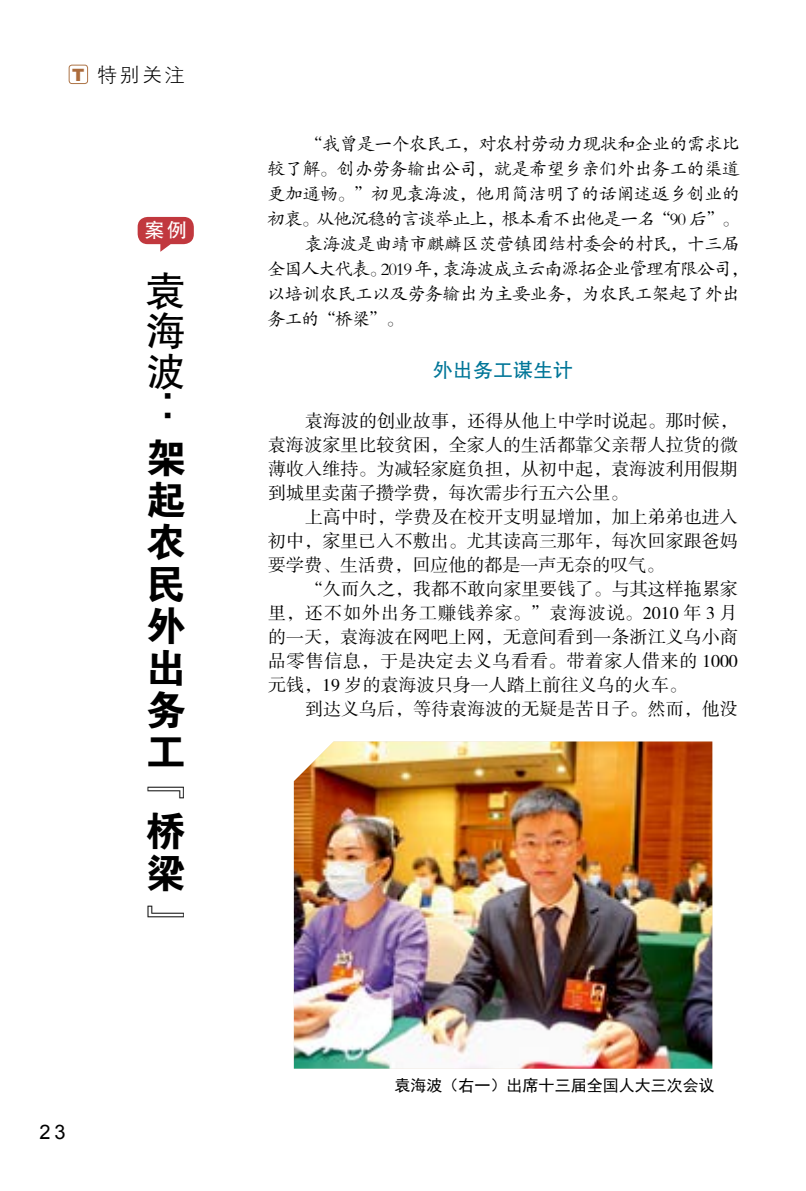
<style>
.page{position:relative;width:806px;height:1191px;background:#fff}
.page>*{position:absolute;margin:0;border:0;box-sizing:border-box;transform-origin:0 0}
.t1{font:40px/42px "FZDHTJW GB1 0";color:#000;text-align:justify}
.t2{font:40px/40.4px "FZHTK GBK1 0";color:#000;text-align:justify}
.t3{font:20px "FZHTJW GB1 0";color:#007698}
.t4{font:20px "FZXH1 JW GB1 0";color:#000}
.t5{font:20px "Arial";color:#000}
.t6{font:20px "FZHTK GBK1 0";color:#fff}
.t7{font:18px/24px "FZSSK GBK1 0";color:#000;text-align:justify}
.t8{font:18px "FZKTJW GB1 0";letter-spacing:-.035em;color:#000}
.t9{font:18px "FZKTJW GB1 0";letter-spacing:-.06em;color:#000}
.t10{font:16px "Sim Hei";color:#000}
.s1{font-family:"Arial";font-weight:900;font-size:17px;color:#ac6c3d}
</style>
<div class="page">
<div style="left:69px;top:65px;width:19px;height:19px;border:1px solid #ad7447;border-radius:3px"></div>
<img style="left:294px;top:741px;width:417px;height:327px">
<svg style="left:137px;top:217px;width:57px;height:35px"></svg>
<p class="t4" style="left:72px;top:64px;width:114px"><span class="s1">T</span> 特别关注</p>
<p class="t6" style="left:144px;top:219px;width:44px">案例</p>
<h1 class="t2" style="left:146px;top:271px;width:39px">袁海波</h1>
<h1 class="t1" style="left:134px;top:390px;width:53px;line-height:46px;text-align:center">：架</h1>
<h1 class="t1" style="left:146px;top:480px;width:41px">起农民外出务工</h1>
<h1 class="t1" style="left:146px;top:769px;width:40px">『桥梁』</h1>
<p class="t5" style="left:39px;top:1118px;width:28px">23</p>
<p class="t8" style="left:305px;top:134px;width:436px">“我曾是一个农民工，对农村劳动力现状和企业的需求比</p>
<p class="t8" style="left:267px;top:159px;width:473px">较了解。创办劳务输出公司，就是希望乡亲们外出务工的渠道</p>
<p class="t8" style="left:267px;top:184px;width:473px">更加通畅。”初见袁海波，他用简洁明了的话阐述返乡创业的</p>
<p class="t9" style="left:267px;top:209px;width:473px">初衷。从他沉稳的言谈举止上，根本看不出他是一名“90 后”。</p>
<p class="t8" style="left:305px;top:234px;width:436px">袁海波是曲靖市麒麟区茨营镇团结村委会的村民，十三届</p>
<p class="t9" style="left:267px;top:259px;width:482px">全国人大代表。2019 年，袁海波成立云南源拓企业管理有限公司，</p>
<p class="t8" style="left:267px;top:284px;width:473px">以培训农民工以及劳务输出为主要业务，为农民工架起了外出</p>
<p class="t8" style="left:267px;top:309px;width:138px">务工的“桥梁”。</p>
<p class="t3" style="left:432px;top:359px;width:142px">外出务工谋生计</p>
<p class="t7" style="left:268px;top:409px;width:471px;text-indent:37px">袁海波的创业故事，还得从他上中学时说起。那时候，袁海波家里比较贫困，全家人的生活都靠父亲帮人拉货的微薄收入维持。为减轻家庭负担，从初中起，袁海波利用假期到城里卖菌子攒学费，每次需步行五六公里。</p>
<p class="t7" style="left:268px;top:505px;width:471px;text-indent:37px">上高中时，学费及在校开支明显增加，加上弟弟也进入初中，家里已入不敷出。尤其读高三那年，每次回家跟爸妈要学费、生活费，回应他的都是一声无奈的叹气。</p>
<p class="t7" style="left:268px;top:577px;width:471px;text-indent:37px">“久而久之，我都不敢向家里要钱了。与其这样拖累家里，还不如外出务工赚钱养家。”袁海波说。2010 年 3 月的一天，袁海波在网吧上网，无意间看到一条浙江义乌小商品零售信息，于是决定去义乌看看。带着家人借来的 1000元钱，19 岁的袁海波只身一人踏上前往义乌的火车。</p>
<p class="t7" style="left:305px;top:697px;width:434px">到达义乌后，等待袁海波的无疑是苦日子。然而，他没</p>
<p class="t10" style="left:394px;top:1076px;width:322px">袁海波（右一）出席十三届全国人大三次会议</p>
</div>
